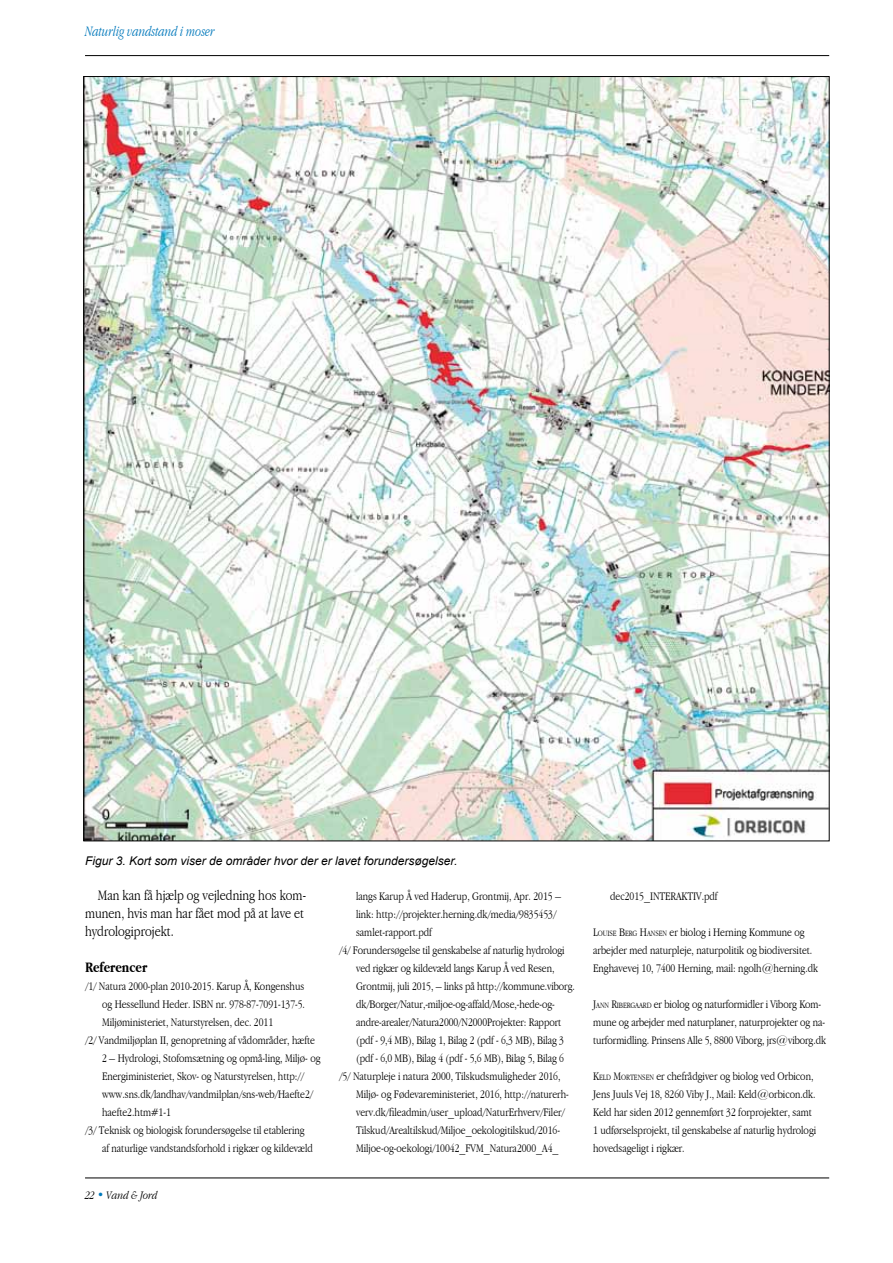
<style>
.page{position:relative;width:893px;height:1263px;background:#fff}
.page>*{position:absolute;margin:0;border:0;box-sizing:border-box;transform-origin:0 0}
.t1{font:300 condensed 15px/18px "Garamond";color:#000}
.t2{font:italic 300 condensed 15px "Garamond";color:#0078bb;scale:.9 1}
.t3{font:700 condensed 15px "Garamond";color:#000}
.t4{font:300 condensed 12px/18px "Garamond";color:#000}
.t5{font:italic 12px "Arial";color:#000}
.t6{font:italic 300 condensed 12px "Garamond";color:#000}
.s1{color:#0079bc}
.s2{font-style:inherit}
.s3{font-size:8.4px}
</style>
<div class="page">
<hr style="left:85px;top:1177px;width:744px;height:1px;background:#000">
<svg style="left:104px;top:1177px;width:60px;height:2px"></svg>
<hr style="left:85px;top:55px;width:744px;height:1px;background:#000">
<img style="left:86px;top:78px;width:741px;height:761px">
<p class="t2" style="left:85px;top:23px;width:146px">Naturlig vandstand i moser</p>
<p class="t5" style="left:85px;top:853px;width:374px">Figur 3. Kort som viser de områder hvor der er lavet forundersøgelser.</p>
<p class="t1" style="left:85px;top:886px;width:222px;text-indent:13px">Man kan få hjælp og vejledning hos kom&shy;munen, hvis man har fået mod på at lave et hydrologiprojekt.</p>
<p class="t3" style="left:85px;top:959px;width:64px">Referencer</p>
<p class="t4" style="left:85px;top:977px;width:221px">/1/ Natura 2000-plan 2010-2015. Karup Å, Kongenshus</p>
<p class="t4" style="left:102px;top:995px;width:204px">og Hessellund Heder. ISBN nr. 978-87-7091-137-5.</p>
<p class="t4" style="left:102px;top:1013px;width:173px">Miljøministeriet, Naturstyrelsen, dec. 2011</p>
<p class="t4" style="left:85px;top:1031px;width:231px">/2/ Vandmiljøplan II, genopretning af vådområder, hæfte</p>
<p class="t4" style="left:102px;top:1049px;width:220px">2 – Hydrologi, Stofomsætning og opmå-ling, Miljø- og</p>
<p class="t4" style="left:102px;top:1067px;width:204px">Energiministeriet, Skov- og Naturstyrelsen, http://</p>
<p class="t4" style="left:102px;top:1085px;width:213px">www.sns.dk/landhav/vandmilplan/sns-web/Haefte2/</p>
<p class="t4" style="left:102px;top:1103px;width:70px">haefte2.htm#1-1</p>
<p class="t4" style="left:85px;top:1121px;width:221px">/3/ Teknisk og biologisk forundersøgelse til etablering</p>
<p class="t4" style="left:102px;top:1139px;width:212px">af naturlige vandstandsforhold i rigkær og kildevæld</p>
<p class="t6" style="left:85px;top:1189px;width:74px">22 <span class="s1">•</span> Vand &amp; Jord</p>
<p class="t4" style="left:356px;top:887px;width:206px">langs Karup Å ved Haderup, Grontmij, Apr. 2015 –</p>
<p class="t4" style="left:356px;top:905px;width:202px">link: http://projekter.herning.dk/media/9835453/</p>
<p class="t4" style="left:356px;top:923px;width:77px">samlet-rapport.pdf</p>
<p class="t4" style="left:339px;top:941px;width:227px">/4/ Forundersøgelse til genskabelse af naturlig hydrologi</p>
<p class="t4" style="left:356px;top:959px;width:200px">ved rigkær og kildevæld langs Karup Å ved Resen,</p>
<p class="t4" style="left:356px;top:977px;width:220px">Grontmij, juli 2015, – links på http://kommune.viborg.</p>
<p class="t4" style="left:356px;top:995px;width:200px">dk/Borger/Natur,-miljoe-og-affald/Mose,-hede-og-</p>
<p class="t4" style="left:356px;top:1013px;width:207px">andre-arealer/Natura2000/N2000Projekter: Rapport</p>
<p class="t4" style="left:356px;top:1031px;width:209px">(pdf - 9,4 MB), Bilag 1, Bilag 2 (pdf - 6,3 MB), Bilag 3</p>
<p class="t4" style="left:356px;top:1049px;width:209px">(pdf - 6,0 MB), Bilag 4 (pdf - 5,6 MB), Bilag 5, Bilag 6</p>
<p class="t4" style="left:339px;top:1067px;width:223px">/5/ Naturpleje i natura 2000, Tilskudsmuligheder 2016,</p>
<p class="t4" style="left:356px;top:1085px;width:214px">Miljø- og Fødevareministeriet, 2016, http://naturerh-</p>
<p class="t4" style="left:356px;top:1103px;width:210px">verv.dk/fileadmin/user_upload/NaturErhverv/Filer/</p>
<p class="t4" style="left:356px;top:1121px;width:205px">Tilskud/Arealtilskud/Miljoe_oekologitilskud/2016-</p>
<p class="t4" style="left:356px;top:1139px;width:204px">Miljoe-og-oekologi/10042_FVM_Natura2000_A4_</p>
<p class="t4" style="left:610px;top:887px;width:109px">dec2015_INTERAKTIV.pdf</p>
<p class="t4" style="left:593px;top:923px;width:227px"><span class="s2">L</span><span class="s3">OUISE</span> <span class="s2">B</span><span class="s3">ERG</span> <span class="s2">H</span><span class="s3">ANSEN</span> er biolog i Herning Kommune og arbejder med naturpleje, naturpolitik og biodiversitet.<br>Enghavevej 10, 7400 Herning, mail: ngolh@herning.dk</p>
<p class="t4" style="left:593px;top:995px;width:234px"><span class="s2">J</span><span class="s3">ANN</span> <span class="s2">R</span><span class="s3">IBERGAARD</span> er biolog og naturformidler i Viborg Kom&shy;mune og arbejder med naturplaner, naturprojekter og na&shy;turformidling. Prinsens Alle 5, 8800 Viborg, jrs@viborg.dk</p>
<p class="t4" style="left:593px;top:1067px;width:225px"><span class="s2">K</span><span class="s3">ELD</span> <span class="s2">M</span><span class="s3">ORTENSEN</span> er chefrådgiver og biolog ved Orbicon, Jens Juuls Vej 18, 8260 Viby J., Mail: Keld@orbicon.dk.<br>Keld har siden 2012 gennemført 32 forprojekter, samt 1 udførselsprojekt, til genskabelse af naturlig hydrologi hovedsageligt i rigkær.</p>
</div>
